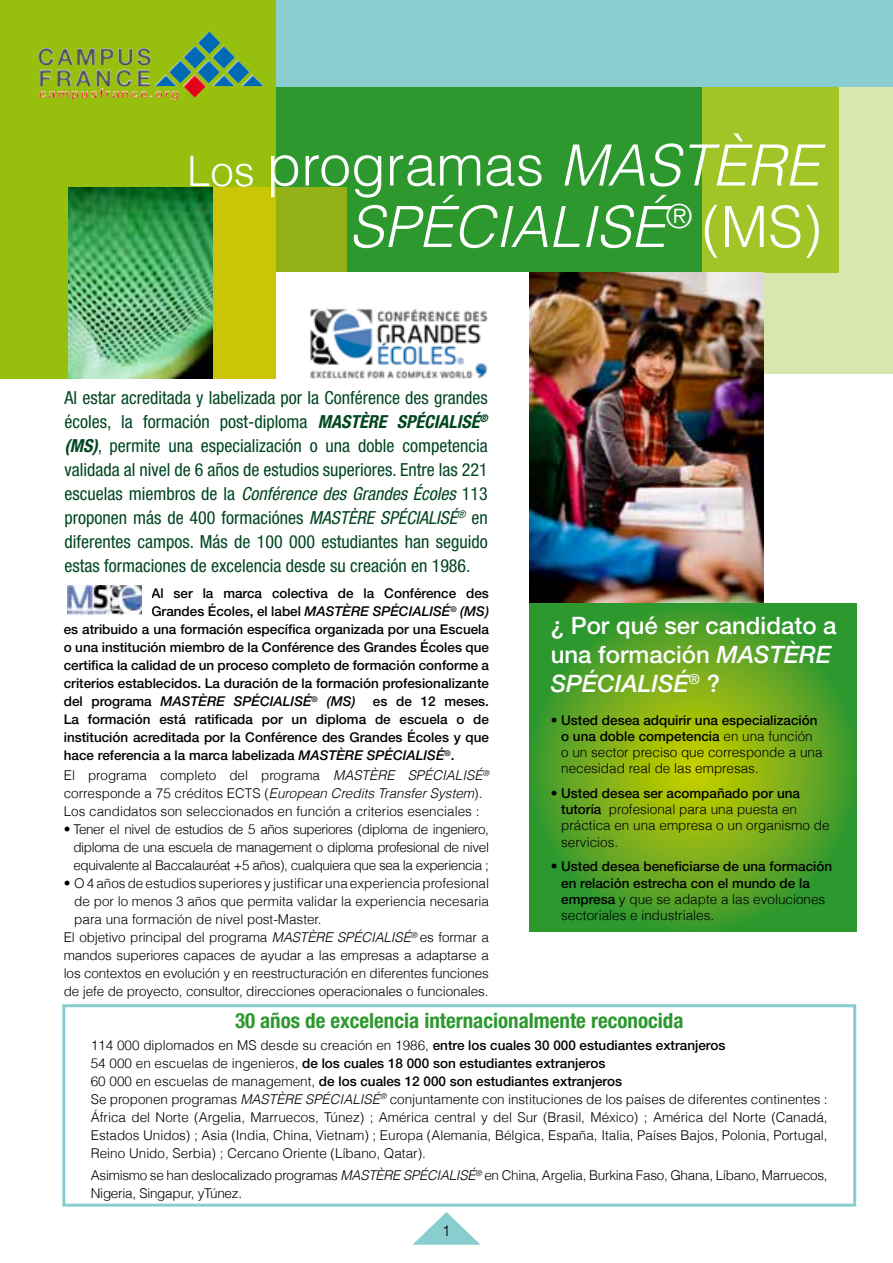
<style>
.page{position:relative;width:893px;height:1263px;background:#fff}
.page>*{position:absolute;margin:0;border:0;box-sizing:border-box;transform-origin:0 0}
.t1{font:300 57px/61.5px "Helvetica";color:#fff}
.t2{font:italic 300 57px "Helvetica";color:#fff}
.t3{font:500 24px/28.8px "Helvetica Neue";color:#fff}
.t4{font:700 condensed 21px "Helvetica Neue LT Std";color:#2c982e}
.t5{font:condensed 18px/24px "Helvetica Neue";color:#004620;text-align:justify}
.t6{font:300 15px "Helvetica";color:#000}
.t7{font:italic 500 13.95px "Helvetica Neue";color:#fff}
.t8{font:300 13.5px/18px "Helvetica";color:#000}
.t9{font:500 13.5px/18px "Helvetica Neue";color:#000;text-align:justify}
.t10{font:500 13.5px/18px "Helvetica Neue LT Std";color:#000}
.t11{font:300 13.5px "Helvetica";letter-spacing:-.02em;color:#000}
.t12{font:italic 300 13.5px "Helvetica";color:#000}
.t13{font:italic 500 13.5px "Helvetica Neue";color:#000}
.t14{font:italic 300 7.8px "Helvetica";color:#000}
.s1{font-size:42px}
.s2{font-style:italic}
.s3{font-style:normal}
.s4{font-weight:700;font-style:italic}
.s5{font-style:normal;font-size:24px}
.s6{font-family:"Helvetica";font-weight:300}
.s7{font-family:"Helvetica Neue";font-weight:500}
.s8{font-family:"Helvetica Neue LT Std";font-weight:500}
</style>
<div class="page">
<div style="left:0;top:0;width:276px;height:378px;background:#97bf0d"></div>
<div style="left:529px;top:23px;width:364px;height:351px;background:#dae6b0"></div>
<div style="left:702px;top:85px;width:137px;height:187px;background:#a1c527"></div>
<div style="left:276px;top:28px;width:426px;height:244px;background:#2c982e"></div>
<div style="left:276px;top:0;width:617px;height:87px;background:#89cdcf"></div>
<svg style="left:213px;top:187px;width:134px;height:191px;background:#b8be0b"></svg>
<img style="left:68px;top:187px;width:145px;height:191px">
<img style="left:137px;top:31px;width:98px;height:38px">
<img style="left:529px;top:272px;width:234px;height:332px">
<div style="left:276px;top:272px;width:221px;height:119px;background:#fff"></div>
<div style="left:62px;top:1004px;width:794px;height:202px;border:3px solid #89cdcf"></div>
<svg style="left:529px;top:604px;width:328px;height:327px;background:#5fa622"></svg>
<svg style="left:412px;top:1212px;width:68px;height:33px"></svg>
<img style="left:67px;top:585px;width:75px;height:30px">
<img style="left:310px;top:308px;width:178px;height:71px">
<h1 class="t1" style="left:187px;top:132px;width:634px"><span class="s1">Los</span> programas <span class="s2">Mastère<br>S</span></h1>
<h1 class="t2" style="left:384px;top:183px;width:440px">pécialisé<sup>®</sup> <span class="s3">(MS)</span></h1>
<p class="t5" style="left:65px;top:386px;width:425px">Al estar acreditada y labelizada por la Conférence des grandes écoles, la formación post-diploma <span class="s4">MASTÈRE SPÉCIALISÉ</span><sup>® </sup><span class="s4">(MS)</span>, permite una especialización o una doble competencia validada al nivel de 6 años de estudios superiores. Entre las 221 escuelas miembros de la <span class="s2">Conférence des Grandes Écoles</span> 113 proponen más de 400 formaciónes <span class="s2">MASTÈRE SPÉCIALISÉ</span><sup>®</sup> en diferentes campos. Más de 100 000 estudiantes han seguido estas formaciones de excelencia desde su creación en 1986.</p>
<p class="t9" style="left:151px;top:584px;width:339px">Al ser la marca colectiva de la Conférence des</p>
<p class="t9" style="left:151px;top:602px;width:339px">Grandes Écoles, el label <span class="s2">Mastère Spécialisé</span><sup>®</sup> <span class="s2">(MS)</span></p>
<p class="t9" style="left:64px;top:620px;width:427px">es atribuido a una formación específica organizada por una Escuela</p>
<p class="t9" style="left:64px;top:638px;width:427px">o una institución miembro de la Conférence des Grandes Écoles que</p>
<p class="t9" style="left:64px;top:656px;width:427px">certifica la calidad de un proceso completo de formación conforme a</p>
<p class="t9" style="left:64px;top:674px;width:427px">criterios establecidos. La duración de la formación profesionalizante</p>
<p class="t13" style="left:64px;top:694px;width:293px"><span class="s3">del programa</span> Mastère Spécialisé<sup>®</sup> (MS)</p>
<h2 class="t3" style="left:551px;top:611px;width:287px">¿ Por qué ser candidato a una formación <span class="s2">MASTÈRE<br>SPÉCIALISÉ</span></h2>
<p class="t7" style="left:689px;top:670px;width:33px">® <span class="s5">?</span></p>
<p class="t9" style="left:551px;top:712px;width:268px;line-height:16.2px;text-align:center"><span class="s6">•</span> Usted desea adquirir una especialización o una doble competencia <span class="s6">en una función</span></p>
<p class="t8" style="left:561px;top:744px;width:263px;line-height:16.2px">o un sector preciso que corresponde a una necesidad real de las empresas.</p>
<p class="t9" style="left:551px;top:784px;width:251px"><span class="s6">•</span> Usted desea ser acompañado por una</p>
<p class="t8" style="left:561px;top:801px;width:270px;line-height:16.2px"><span class="s7">tutoría</span> profesional para una puesta en práctica en una empresa o un organismo de servicios.</p>
<p class="t9" style="left:561px;top:858px;width:273px;line-height:16.2px;text-indent:-11px"><span class="s6">•</span> Usted desea beneficiarse de una formación en relación estrecha con el mundo de la</p>
<p class="t8" style="left:561px;top:890px;width:266px;line-height:16.2px"><span class="s7">empresa</span> y que se adapte a las evoluciones sectoriales e industriales.</p>
<p class="t9" style="left:64px;top:692px;width:427px;text-indent:309px">es de 12 meses.<br>La formación está ratificada por un diploma de escuela o de institución acreditada por la Conférence des Grandes Écoles y que hace referencia a la marca labelizada <span class="s2">Mastère Spécialisé</span><sup>®</sup>.</p>
<p class="t8" style="left:64px;top:766px;width:291px">El programa completo del programa <span class="s2">MASTÈRE</span></p>
<p class="t12" style="left:408px;top:765px;width:9px">SPÉCIALISÉ</p>
<p class="t14" style="left:483px;top:767px;width:8px">®</p>
<p class="t8" style="left:64px;top:784px;width:420px">corresponde a 75 créditos ECTS (<span class="s2">European Credits Transfer System</span>).<br>Los candidatos son seleccionados en función a criterios esenciales :</p>
<p class="t8" style="left:73px;top:820px;width:417px;text-align:justify;text-indent:-10px">• Tener el nivel de estudios de 5 años superiores (diploma de ingeniero, diploma de una escuela de management o diploma profesional de nivel equivalente al Baccalauréat +5 años), cualquiera que sea la experiencia ;</p>
<p class="t8" style="left:64px;top:874px;width:427px">• O 4 años de estudios superiores y justificar una experiencia profesional</p>
<p class="t8" style="left:74px;top:892px;width:416px">de por lo menos 3 años que permita validar la experiencia necesaria</p>
<p class="t8" style="left:74px;top:910px;width:249px">para una formación de nivel post-Master.</p>
<p class="t8" style="left:64px;top:928px;width:229px">El objetivo principal del programa <span class="s2">MASTÈRE</span></p>
<p class="t12" style="left:337px;top:927px;width:9px">SPÉCIALISÉ</p>
<p class="t8" style="left:64px;top:928px;width:427px;text-align:justify;text-indent:347px"><sup>®</sup> es formar a mandos superiores capaces de ayudar a las empresas a adaptarse a los contextos en evolución y en reestructuración en diferentes funciones de jefe de proyecto, consultor, direcciones operacionales o funcionales.</p>
<h3 class="t4" style="left:235px;top:1007px;width:450px">30 años de excelencia internacionalmente reconocida</h3>
<p class="t8" style="left:91px;top:1035px;width:636px">114 000 diplomados en MS desde su creación en 1986, <span class="s8">entre los cuales 30 000 estudiantes extranjeros</span></p>
<p class="t10" style="left:91px;top:1054px;width:533px"><span class="s6">54 000 en escuelas de ingenieros,</span> de los cuales 18 000 son estudiantes extranjeros<br><span class="s6">60 000 en escuelas de management,</span> de los cuales 12 000 son estudiantes extranjeros</p>
<p class="t8" style="left:91px;top:1089px;width:171px">Se proponen programas <span class="s2">MASTÈRE</span></p>
<p class="t12" style="left:305px;top:1089px;width:9px">SPÉCIALISÉ</p>
<p class="t8" style="left:91px;top:1089px;width:738px;text-align:justify;text-indent:289px"><sup>®</sup> conjuntamente con instituciones de los países de diferentes continentes :<br>África del Norte (Argelia, Marruecos, Túnez) ; América central y del Sur (Brasil, México) ; América del Norte (Canadá, Estados Unidos) ; Asia (India, China, Vietnam) ; Europa (Alemania, Bélgica, España, Italia, Países Bajos, Polonia, Portugal, Reino Unido, Serbia) ; Cercano Oriente (Líbano, Qatar).</p>
<p class="t11" style="left:91px;top:1164px;width:271px">Asimismo se han deslocalizado programas <span class="s2">MASTÈRE</span></p>
<p class="t12" style="left:403px;top:1165px;width:9px">SPÉCIALISÉ</p>
<p class="t11" style="left:475px;top:1164px;width:354px"><sup>®</sup> en China, Argelia, Burkina Faso, Ghana, Líbano, Marruecos,</p>
<p class="t11" style="left:91px;top:1182px;width:153px">Nigeria, Singapur, yTúnez.</p>
<p class="t6" style="left:442px;top:1218px;width:10px">1</p>
</div>
